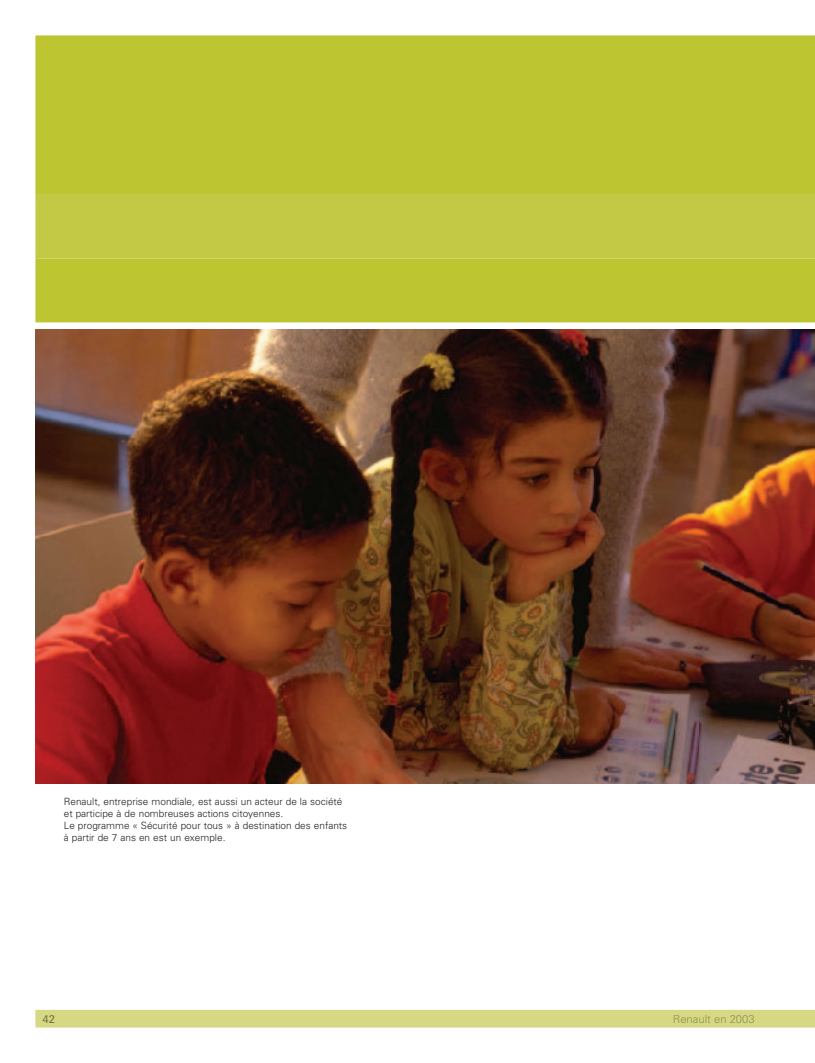
<style>
.page{position:relative;width:815px;height:1063px;background:#fff}
.page>*{position:absolute;margin:0;border:0;box-sizing:border-box;transform-origin:0 0}
.t1{font:300 11.25px "Univers";color:#8d9352}
.t2{font:11.25px "Univers";color:#70783c}
.t3{font:300 10px/11.9px "Univers";color:#231f20}
</style>
<div class="page">
<div style="left:35px;top:1010px;width:780px;height:18px;background:#d6d884"></div>
<div style="left:35px;top:35px;width:780px;height:287px;background:#bdc531"></div>
<div style="left:35px;top:195px;width:780px;height:64px;background:#c3c945"></div>
<div style="left:43px;top:1015px;width:11px;height:8px;background:#d6d884"></div>
<div style="left:674px;top:1015px;width:80px;height:8px;background:#d6d884"></div>
<img style="left:35px;top:330px;width:780px;height:453px">
<p class="t3" style="left:64px;top:797px;width:285px">Renault, entreprise mondiale, est aussi un acteur de la société et participe à de nombreuses actions citoyennes.<br>Le programme « Sécurité pour tous » à destination des enfants à partir de 7 ans en est un exemple.</p>
<p class="t2" style="left:43px;top:1015px;width:14px">42</p>
<p class="t1" style="left:673px;top:1015px;width:83px">Renault en 2003</p>
</div>
